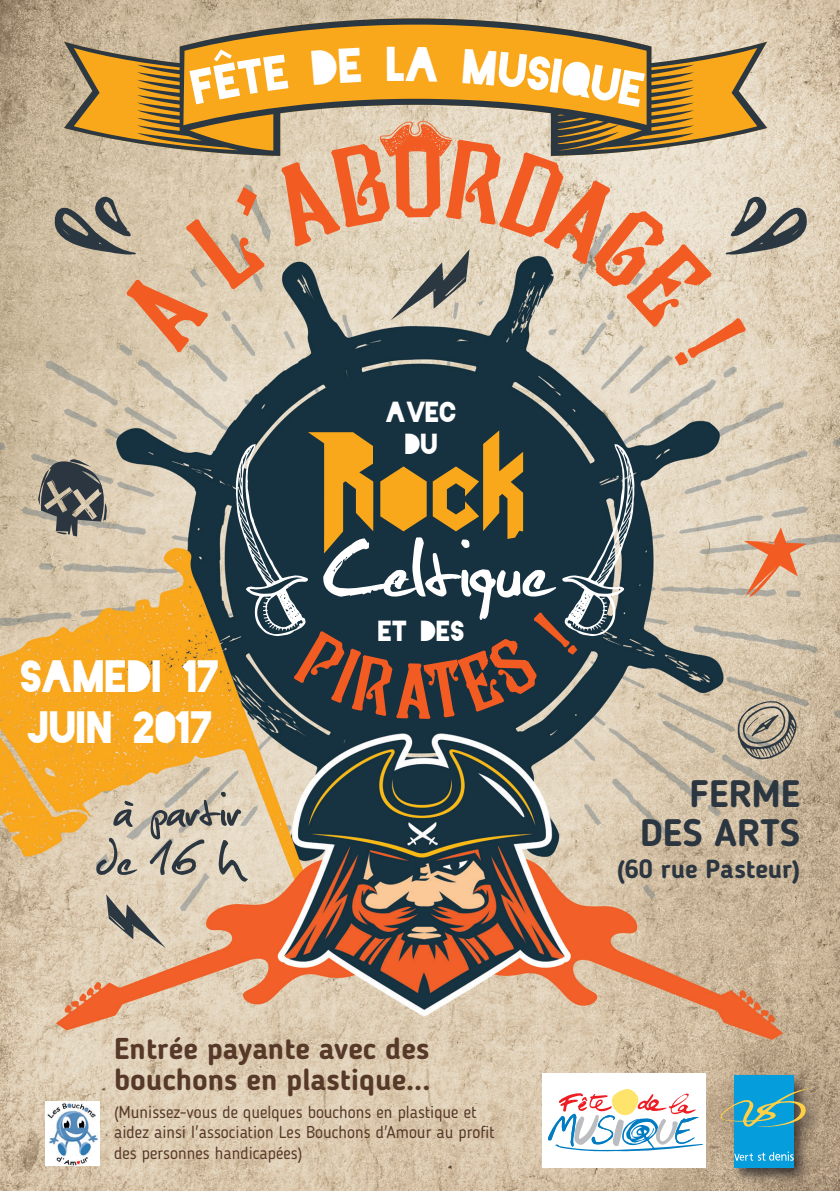
<style>
.page{position:relative;width:840px;height:1191px;background:#fff}
.page>*{position:absolute;margin:0;border:0;box-sizing:border-box;transform-origin:0 0}
.t1{font:109.8px "Christopherhand";color:#fff}
.t2{font:65.4px "Christopherhand";color:#2b3640}
.t3{font:45.6px "Blackout Midnight";color:#fff}
.t4{font:42.4px/50.8px "Blackout Midnight";color:#fff}
.t5{font:700 38px "Blogger Sans";color:#2b3640}
.t6{font:700 30px/31px "Blogger Sans";color:#573929}
.t7{font:27px "Blackout Midnight";color:#fff}
.t8{font:700 26px "Blogger Sans";color:#2b3640}
.t9{font:17px/20.4px "Blogger Sans";color:#573929}
</style>
<div class="page">
<img style="left:0;top:0;width:839px;height:1191px">
<svg style="left:106px;top:894px;width:60px;height:54px"></svg>
<svg style="left:124px;top:800px;width:9px;height:6px"></svg>
<div style="left:542px;top:1073px;width:163px;height:95px;background:#fff"></div>
<svg style="left:548px;top:1089px;width:155px;height:62px"></svg>
<div style="left:717px;top:1071px;width:106px;height:113px;background:#231f20;opacity:.75"></div>
<div style="left:733px;top:1075px;width:60px;height:93px;background:#069ddc"></div>
<svg style="left:720px;top:1088px;width:89px;height:40px"></svg>
<svg style="left:733px;top:1151px;width:60px;height:9px"></svg>
<svg style="left:64px;top:18px;width:702px;height:103px"></svg>
<svg style="left:38px;top:451px;width:74px;height:85px"></svg>
<svg style="left:743px;top:527px;width:63px;height:70px"></svg>
<svg style="left:737px;top:701px;width:59px;height:58px"></svg>
<img style="left:45px;top:1101px;width:54px;height:64px">
<svg style="left:54px;top:121px;width:752px;height:247px"></svg>
<svg style="left:236px;top:430px;width:398px;height:289px"></svg>
<div style="left:189px;top:46px;width:99px;height:58px;background:#f9a71b"></div>
<div style="left:311px;top:48px;width:50px;height:37px;background:#f9a71b"></div>
<svg style="left:405px;top:47px;width:33px;height:34px"></svg>
<div style="left:462px;top:49px;width:182px;height:58px;background:#f9a71b"></div>
<p class="t3" style="left:387px;top:45px;width:21px">L</p>
<p class="t7" style="left:386px;top:400px;width:72px">AVEC</p>
<p class="t7" style="left:405px;top:433px;width:34px">DU</p>
<p class="t4" style="left:21px;top:652px;width:200px">SAMEDI 17<br>JUIN 2017</p>
<p class="t2" style="left:61px;top:782px;width:182px">à a partir</p>
<p class="t2" style="left:96px;top:831px;width:147px">de 16 h</p>
<p class="t1" style="left:323px;top:523px;width:229px">Celtique</p>
<p class="t7" style="left:378px;top:619px;width:88px">ET DES</p>
<p class="t6" style="left:114px;top:1032px;width:317px">Entrée payante avec des bouchons en plastique...</p>
<p class="t9" style="left:114px;top:1101px;width:382px">(Munissez-vous de quelques bouchons en plastique et aidez ainsi l'association Les Bouchons d'Amour au profit des personnes handicapées)</p>
<p class="t5" style="left:689px;top:771px;width:112px">FERME</p>
<p class="t5" style="left:639px;top:810px;width:161px">DES ARTS</p>
<p class="t8" style="left:616px;top:852px;width:185px">(60 rue Pasteur)</p>
</div>
